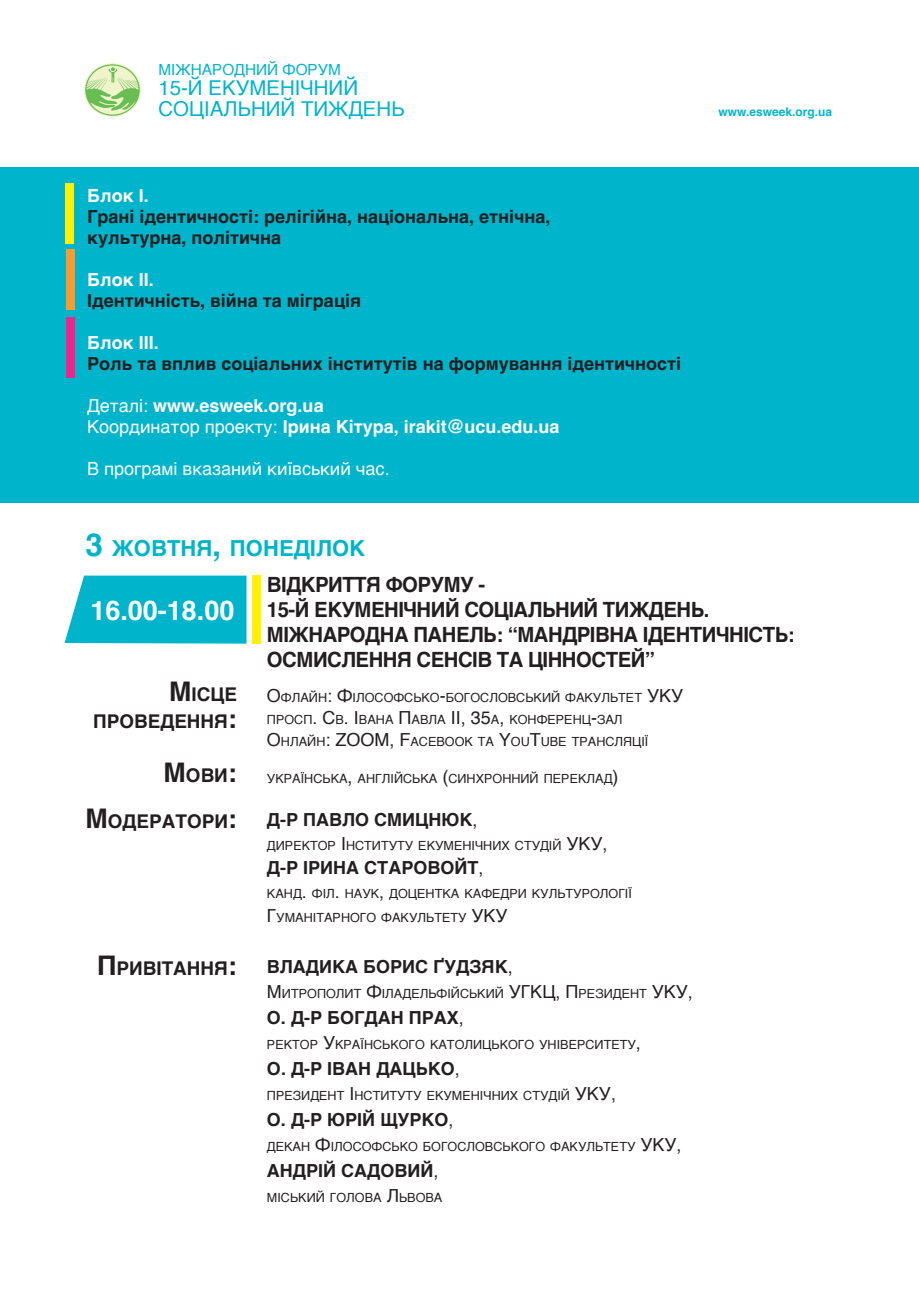
<style>
.page{position:relative;width:919px;height:1289px;background:#fff}
.page>*{position:absolute;margin:0;border:0;box-sizing:border-box;transform-origin:0 0}
.t1{font:700 27px "Helvetica";color:#fff}
.t2{font:700 22.05px "Helvetica";color:#00b4cc}
.t3{font:700 21px/25.2px "Helvetica";letter-spacing:-.025em;color:#231f20}
.t4{font:20.4px/20.4px "Helvetica";color:#00b4cc}
.t5{font:700 18.9px/27px "Helvetica";color:#231f20;text-align:right}
.t6{font:700 18px/21px "Helvetica";color:#231f20}
.t7{font:700 18px/21px "Helvetica";color:#fff}
.t8{font:18px "Helvetica";color:#fff}
.t9{font:15.3px "Helvetica";color:#00b4cc}
.t10{font:12.6px/21.6px "Helvetica";color:#231f20}
.t11{font:700 12px "Helvetica";color:#00b4cc}
.s1{font-weight:400}
.s2{font-size:31.5px}
.s3{font-size:27px}
.s4{font-size:18px}
</style>
<div class="page">
<svg style="left:64px;top:575px;width:182px;height:68px;background:#10b8cf"></svg>
<div style="left:0;top:167px;width:918px;height:335px;background:#00b4cc"></div>
<img style="left:85px;top:63px;width:55px;height:54px">
<div style="left:66px;top:183px;width:8px;height:61px;background:#fff101"></div>
<div style="left:66px;top:249px;width:9px;height:61px;background:#f89c32"></div>
<div style="left:66px;top:317px;width:9px;height:60px;background:#ed268c"></div>
<div style="left:252px;top:575px;width:9px;height:68px;background:#fff101"></div>
<p class="t9" style="left:158px;top:57px;width:184px">МІЖНАРОДНИЙ ФОРУМ</p>
<h3 class="t4" style="left:158px;top:78px;width:248px">15-Й ЕКУМЕНІЧНИЙ<br>СОЦІАЛЬНИЙ ТИЖДЕНЬ</h3>
<h3 class="t7" style="left:87px;top:185px;width:63px">Блок І.</h3>
<h3 class="t6" style="left:87px;top:206px;width:464px">Грані ідентичності: релігійна, національна, етнічна, культурна, політична</h3>
<h3 class="t7" style="left:87px;top:269px;width:68px">Блок ІІ.</h3>
<h3 class="t6" style="left:87px;top:290px;width:275px">Ідентичність, війна та міграція</h3>
<h3 class="t7" style="left:87px;top:332px;width:73px">Блок ІІІ.</h3>
<h3 class="t6" style="left:87px;top:353px;width:595px">Роль та вплив соціальних інститутів на формування ідентичності</h3>
<h3 class="t7" style="left:87px;top:395px;width:474px"><span class="s1">Деталі:</span> www.esweek.org.ua<br><span class="s1">Координатор проекту:</span> Ірина Кітура, irakit@ucu.edu.ua</h3>
<h3 class="t8" style="left:87px;top:455px;width:304px">В програмі вказаний київський час.</h3>
<h2 class="t2" style="left:86px;top:530px;width:281px"><span class="s2">3</span> ЖОВТНЯ<span class="s2">,</span> ПОНЕДІЛОК</h2>
<p class="t11" style="left:718px;top:102px;width:115px">www.esweek.org.ua</p>
<h1 class="t1" style="left:90px;top:589px;width:146px">16.00-18.00</h1>
<h3 class="t5" style="left:93px;top:680px;width:145px"><span class="s3">М</span>ІСЦЕ<br>ПРОВЕДЕННЯ<span class="s3">:</span></h3>
<h3 class="t5" style="left:163px;top:761px;width:75px"><span class="s3">М</span>ОВИ<span class="s3">:</span></h3>
<h3 class="t5" style="left:85px;top:808px;width:153px"><span class="s3">М</span>ОДЕРАТОРИ<span class="s3">:</span></h3>
<h3 class="t5" style="left:97px;top:954px;width:141px"><span class="s3">П</span>РИВІТАННЯ<span class="s3">:</span></h3>
<h3 class="t3" style="left:267px;top:572px;width:529px">ВІДКРИТТЯ ФОРУМУ -<br>15-Й ЕКУМЕНІЧНИЙ СОЦІАЛЬНИЙ ТИЖДЕНЬ.<br>МІЖНАРОДНА ПАНЕЛЬ: “МАНДРІВНА ІДЕНТИЧНІСТЬ:<br>ОСМИСЛЕННЯ СЕНСІВ ТА ЦІННОСТЕЙ”</h3>
<p class="t10" style="left:267px;top:687px;width:417px"><span class="s4">О</span>ФЛАЙН<span class="s4">: Ф</span>ІЛОСОФСЬКО<span class="s4">-</span>БОГОСЛОВСЬКИЙ ФАКУЛЬТЕТ <span class="s4">УКУ<br></span>ПРОСП<span class="s4">. С</span>В<span class="s4">. І</span>ВАНА <span class="s4">П</span>АВЛА <span class="s4">ІІ, 35</span>А<span class="s4">,</span> КОНФЕРЕНЦ<span class="s4">-</span>ЗАЛ<br><span class="s4">О</span>НЛАЙН<span class="s4">: ZOOM, F</span>ACEBOOK ТА <span class="s4">Y</span>OU<span class="s4">T</span>UBE ТРАНСЛЯЦІЇ</p>
<p class="t10" style="left:267px;top:768px;width:353px">УКРАЇНСЬКА<span class="s4">,</span> АНГЛІЙСЬКА <span class="s4">(</span>СИНХРОННИЙ ПЕРЕКЛАД<span class="s4">)</span></p>
<h3 class="t6" style="left:267px;top:809px;width:212px">Д-Р ПАВЛО СМИЦНЮК<span class="s1">,</span></h3>
<p class="t10" style="left:267px;top:835px;width:342px">ДИРЕКТОР <span class="s4">І</span>НСТИТУТУ ЕКУМЕНІЧНИХ СТУДІЙ <span class="s4">УКУ,</span></p>
<h3 class="t6" style="left:267px;top:857px;width:218px">Д-Р ІРИНА СТАРОВОЙТ<span class="s1">,</span></h3>
<p class="t10" style="left:267px;top:882px;width:366px;line-height:24px">КАНД<span class="s4">.</span> ФІЛ<span class="s4">.</span> НАУК<span class="s4">,</span> ДОЦЕНТКА КАФЕДРИ КУЛЬТУРОЛОГІЇ<br><span class="s4">Г</span>УМАНІТАРНОГО ФАКУЛЬТЕТУ <span class="s4">УКУ</span></p>
<h3 class="t6" style="left:267px;top:956px;width:247px">ВЛАДИКА БОРИС ҐУДЗЯК<span class="s1">,</span></h3>
<p class="t10" style="left:267px;top:983px;width:427px"><span class="s4">М</span>ИТРОПОЛИТ <span class="s4">Ф</span>ІЛАДЕЛЬФІЙСЬКИЙ <span class="s4">УГКЦ, П</span>РЕЗИДЕНТ <span class="s4">УКУ,</span></p>
<h3 class="t6" style="left:267px;top:1007px;width:198px">О. Д-Р БОГДАН ПРАХ<span class="s1">,</span></h3>
<p class="t10" style="left:267px;top:1034px;width:375px">РЕКТОР <span class="s4">У</span>КРАЇНСЬКОГО КАТОЛИЦЬКОГО УНІВЕРСИТЕТУ<span class="s4">,</span></p>
<h3 class="t6" style="left:267px;top:1058px;width:194px">О. Д-Р ІВАН ДАЦЬКО<span class="s1">,</span></h3>
<p class="t10" style="left:267px;top:1085px;width:350px">ПРЕЗИДЕНТ <span class="s4">І</span>НСТИТУТУ ЕКУМЕНІЧНИХ СТУДІЙ <span class="s4">УКУ,</span></p>
<h3 class="t6" style="left:267px;top:1109px;width:188px">О. Д-Р ЮРІЙ ЩУРКО<span class="s1">,</span></h3>
<p class="t10" style="left:267px;top:1136px;width:416px">ДЕКАН <span class="s4">Ф</span>ІЛОСОФСЬКО БОГОСЛОВСЬКОГО ФАКУЛЬТЕТУ <span class="s4">УКУ,</span></p>
<h3 class="t6" style="left:267px;top:1160px;width:173px">АНДРІЙ САДОВИЙ<span class="s1">,</span></h3>
<p class="t10" style="left:267px;top:1187px;width:177px">МІСЬКИЙ ГОЛОВА <span class="s4">Л</span>ЬВОВА</p>
</div>
